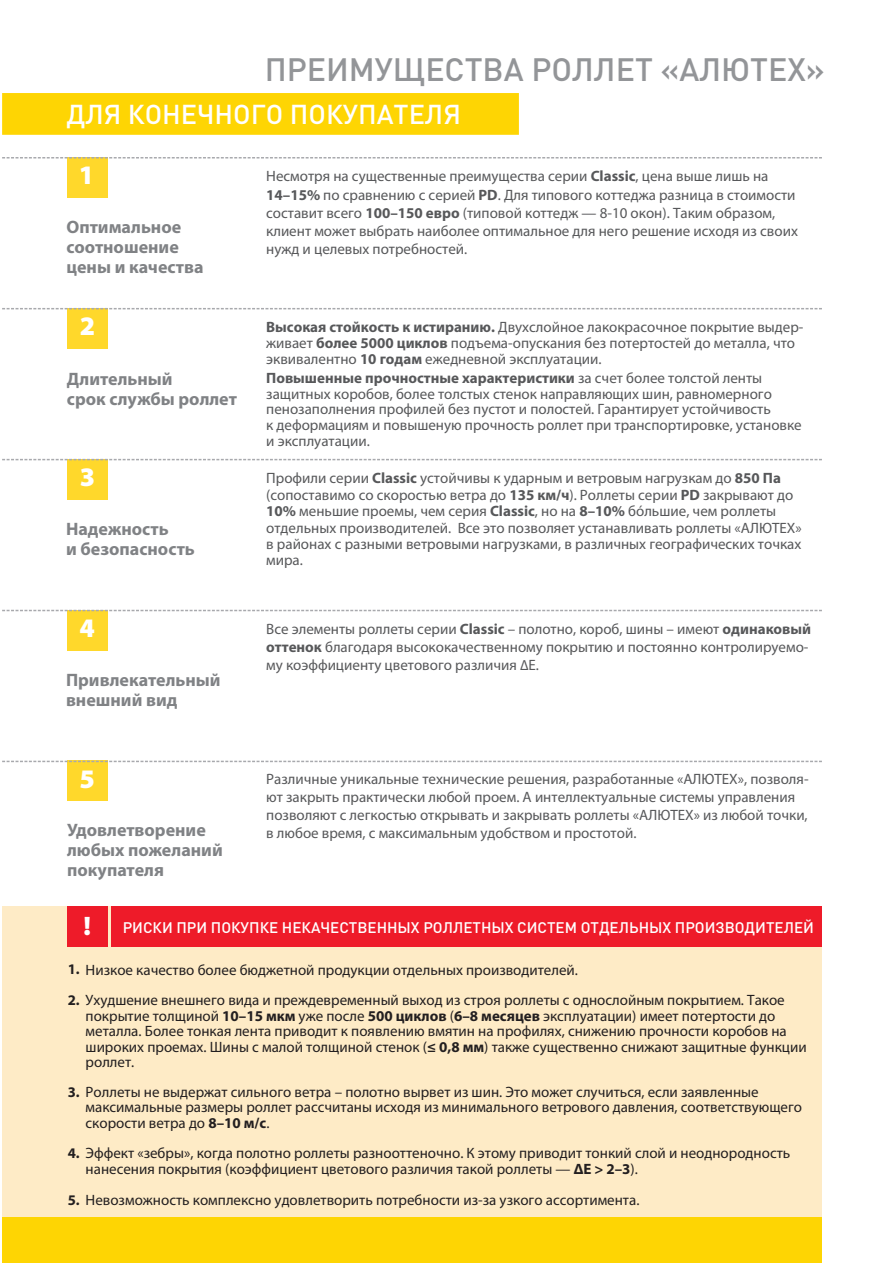
<style>
.page{position:relative;width:893px;height:1263px;background:#fff}
.page>*{position:absolute;margin:0;border:0;box-sizing:border-box;transform-origin:0 0}
.t1{font:500 31.95px "DIN Pro";color:#939598}
.t2{font:500 27px "DIN Pro";color:#fff}
.t3{font:900 26.85px "Myriad Pro";color:#fff}
.t4{font:700 18px/20px "Myriad Pro";color:#808285}
.t5{font:500 15.15px "DIN Pro";color:#fff}
.t6{font:15px/18.3px "Myriad Pro";color:#57585a}
.t7{font:15px/15.5px "Myriad Pro";color:#231f20}
.s1{font-weight:700}
.s2{font-family:"Myriad Pro";font-weight:900;font-size:26.85px}
.s3{font-weight:700;font-size:14.7px}
</style>
<div class="page">
<div style="left:2px;top:906px;width:820px;height:348px;background:#feebc6"></div>
<div style="left:2px;top:93px;width:517px;height:42px;background:#fed503"></div>
<div style="left:67px;top:157px;width:41px;height:41px;background:#ffd82b"></div>
<div style="left:67px;top:308px;width:41px;height:40px;background:#ffd82b"></div>
<div style="left:67px;top:459px;width:41px;height:40px;background:#ffd82b"></div>
<div style="left:67px;top:610px;width:41px;height:40px;background:#ffd82b"></div>
<div style="left:67px;top:761px;width:41px;height:40px;background:#ffd82b"></div>
<div style="left:111px;top:906px;width:711px;height:41px;background:#ee1b29"></div>
<div style="left:67px;top:906px;width:41px;height:41px;background:#ee1b29"></div>
<div style="left:2px;top:1217px;width:820px;height:46px;background:#fed503"></div>
<svg style="left:2px;top:157px;width:820px;height:1px"></svg>
<svg style="left:2px;top:308px;width:820px;height:1px"></svg>
<svg style="left:2px;top:459px;width:820px;height:1px"></svg>
<svg style="left:2px;top:610px;width:820px;height:1px"></svg>
<svg style="left:2px;top:761px;width:820px;height:1px"></svg>
<h1 class="t1" style="left:265px;top:56px;width:561px">ПРЕИМУЩЕСТВА РОЛЛЕТ «АЛЮТЕХ»</h1>
<h2 class="t2" style="left:66px;top:103px;width:396px">ДЛЯ КОНЕЧНОГО ПОКУПАТЕЛЯ</h2>
<h3 class="t3" style="left:79px;top:164px;width:17px">1</h3>
<p class="t4" style="left:67px;top:219px;width:139px">Оптимальное соотношение цены и качества</p>
<h3 class="t3" style="left:80px;top:315px;width:17px">2</h3>
<p class="t4" style="left:67px;top:370px;width:172px">Длительный<br>срок службы роллет</p>
<h3 class="t3" style="left:80px;top:466px;width:17px">3</h3>
<p class="t4" style="left:66px;top:520px;width:130px">Надежность<br>и безопасность</p>
<h3 class="t3" style="left:80px;top:617px;width:17px">4</h3>
<p class="t4" style="left:66px;top:671px;width:156px">Привлекательный внешний вид</p>
<h3 class="t3" style="left:80px;top:768px;width:17px">5</h3>
<p class="t4" style="left:67px;top:822px;width:157px">Удовлетворение любых пожеланий покупателя</p>
<p class="t6" style="left:266px;top:168px;width:533px">Несмотря на существенные преимущества серии <span class="s1">Classic</span>, цена выше лишь на <span class="s1">14–15%</span> по сравнению с серией <span class="s1">PD</span>. Для типового коттеджа разница в стоимости составит всего <span class="s1">100–150 евро</span> (типовой коттедж — 8-10 окон). Таким образом, клиент может выбрать наиболее оптимальное для него решение исходя из своих нужд и целевых потребностей.</p>
<p class="t6" style="left:266px;top:320px;width:539px;line-height:16.2px"><span class="s1">Высокая стойкость к истиранию.</span> Двухслойное лакокрасочное покрытие выдер&shy;живает <span class="s1">более 5000 циклов</span> подъема-опускания без потертостей до металла, что эквивалентно <span class="s1">10 годам</span> ежедневной эксплуатации.</p>
<p class="t6" style="left:266px;top:371px;width:537px;line-height:15.8px"><span class="s1">Повышенные прочностные характеристики</span> за счет более толстой ленты защитных коробов, более толстых стенок направляющих шин, равномерного пенозаполнения профилей без пустот и полостей. Гарантирует устойчивость<br>к деформациям и повышеную прочность роллет при транспортировке, установке и эксплуатации.</p>
<p class="t6" style="left:266px;top:471px;width:537px;line-height:16.5px">Профили серии <span class="s1">Classic</span> устойчивы к ударным и ветровым нагрузкам до <span class="s1">850 Па </span>(сопоставимо со скоростью ветра до <span class="s1">135 км/ч</span>). Роллеты серии <span class="s1">PD</span> закрывают до <span class="s1">10%</span> меньшие проемы, чем серия <span class="s1">Classic</span>, но на <span class="s1">8–10%</span> бóльшие, чем роллеты отдельных производителей. Все это позволяет устанавливать роллеты «АЛЮТЕХ» в районах с разными ветровыми нагрузками, в различных географических точках мира.</p>
<p class="t6" style="left:266px;top:621px;width:546px">Все элементы роллеты серии <span class="s1">Classic</span> – полотно, короб, шины – имеют <span class="s1">одинаковый оттенок</span> благодаря высококачественному покрытию и постоянно контролируемо&shy;му коэффициенту цветового различия ∆E.</p>
<p class="t6" style="left:266px;top:771px;width:544px">Различные уникальные технические решения, разработанные «АЛЮТЕХ», позволя&shy;ют закрыть практически любой проем. А интеллектуальные системы управления позволяют с легкостью открывать и закрывать роллеты «АЛЮТЕХ» из любой точки, в любое время, с максимальным удобством и простотой.</p>
<p class="t5" style="left:84px;top:922px;width:732px"><span class="s2">!</span> РИСКИ ПРИ ПОКУПКЕ НЕКАЧЕСТВЕННЫХ РОЛЛЕТНЫХ СИСТЕМ ОТДЕЛЬНЫХ ПРОИЗВОДИТЕЛЕЙ</p>
<p class="t7" style="left:68px;top:963px;width:512px"><span class="s3">1.</span> Низкое качество более бюджетной продукции отдельных производителей.</p>
<p class="t7" style="left:86px;top:994px;width:723px;text-indent:-18px"><span class="s3">2.</span> Ухудшение внешнего вида и преждевременный выход из строя роллеты с однослойным покрытием. Такое покрытие толщиной <span class="s1">10–15 мкм</span> уже после <span class="s1">500 циклов</span> (<span class="s1">6–8 месяцев</span> эксплуатации) имеет потертости до металла. Более тонкая лента приводит к появлению вмятин на профилях, снижению прочности коробов на широких проемах. Шины с малой толщиной стенок (<span class="s1">≤ 0,8 мм</span>) также существенно снижают защитные функции роллет.</p>
<p class="t7" style="left:86px;top:1086px;width:718px;text-indent:-18px"><span class="s3">3.</span> Роллеты не выдержат сильного ветра – полотно вырвет из шин. Это может случиться, если заявленные максимальные размеры роллет рассчитаны исходя из минимального ветрового давления, соответствующего скорости ветра до <span class="s1">8–10 м/с</span>.</p>
<p class="t7" style="left:86px;top:1147px;width:706px;text-indent:-18px"><span class="s3">4.</span> Эффект «зебры», когда полотно роллеты разнооттеночно. К этому приводит тонкий слой и неоднородность нанесения покрытия (коэффициент цветового различия такой роллеты — <span class="s1">ΔЕ &gt; 2–3</span>).</p>
<p class="t7" style="left:68px;top:1193px;width:573px"><span class="s3">5.</span> Невозможность комплексно удовлетворить потребности из-за узкого ассортимента.</p>
</div>
